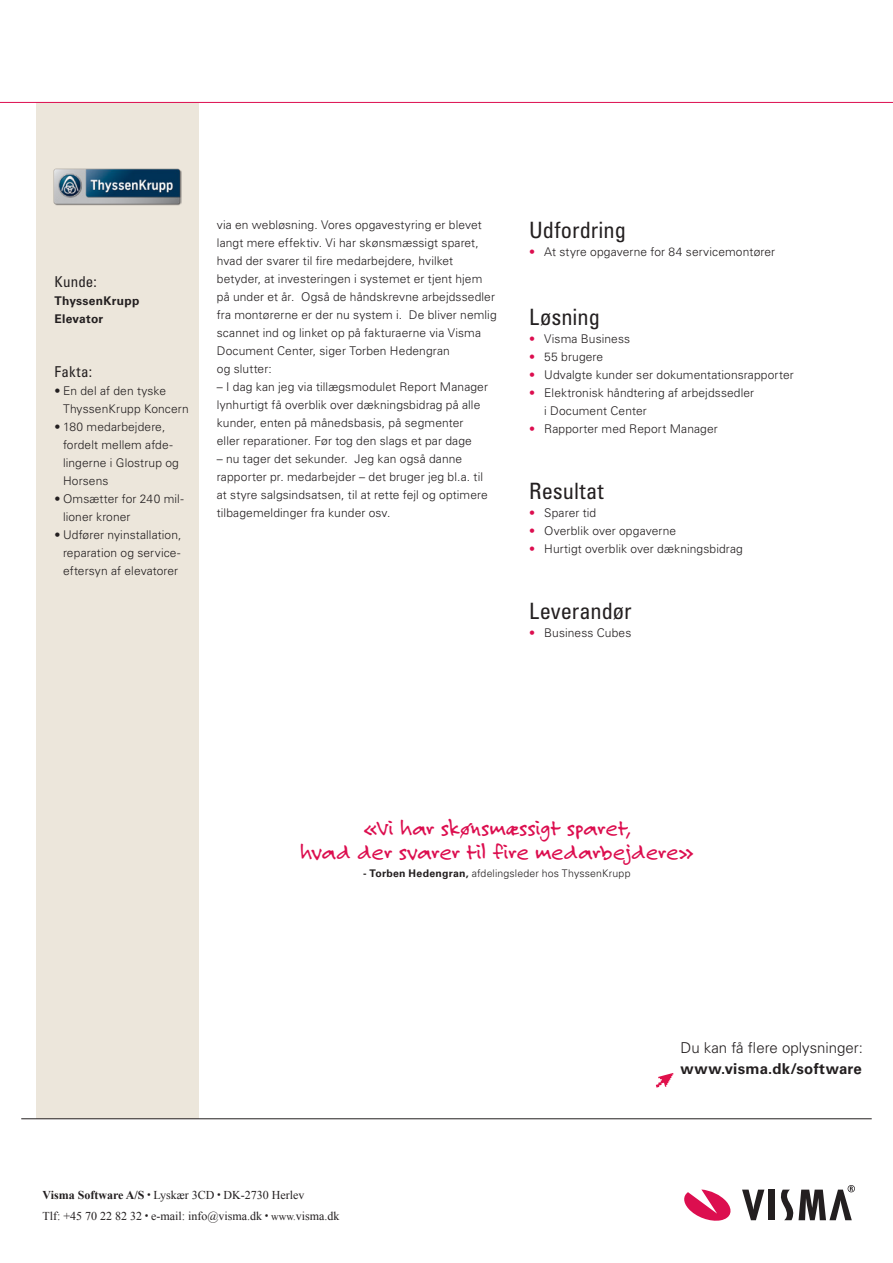
<style>
.page{position:relative;width:893px;height:1263px;background:#fff}
.page>*{position:absolute;margin:0;border:0;box-sizing:border-box;transform-origin:0 0}
.t1{font:24px "Felt Tip Roman";letter-spacing:-.005em;color:#dc0e4f}
.t2{font:condensed 22.5px "Univers LT Std";color:#231f20}
.t3{font:300 15px "Univers LT Std";color:#231f20}
.t4{font:700 15px "Univers LT Std";letter-spacing:.015em;color:#231f20}
.t5{font:condensed 15px "Univers LT Std";letter-spacing:.015em;color:#231f20}
.t6{font:300 12px/18px "Univers LT Std";letter-spacing:.01em;color:#231f20}
.BODYTXT_times_9_14{font:12px/21px "Times New Roman";color:#231f20}
.t7{font:700 12px/18px "Univers LT Std";letter-spacing:.02em;color:#231f20}
.t8{font:300 10.5px "Univers LT Std";letter-spacing:.015em;color:#231f20}
.s1{color:#dc0e4f}
.s2{font-weight:700}
.s3{font-size:10.5px}
</style>
<div class="page">
<div style="left:36px;top:102px;width:162px;height:1016px;background:#ece6db"></div>
<svg style="left:656px;top:1073px;width:17px;height:14px"></svg>
<hr style="left:21px;top:1118px;width:851px;height:1px;background:#231f20">
<svg style="left:684px;top:1189px;width:47px;height:32px"></svg>
<svg style="left:742px;top:1189px;width:22px;height:31px"></svg>
<div style="left:769px;top:1189px;width:6px;height:31px;background:#231f20"></div>
<svg style="left:780px;top:1185px;width:75px;height:35px"></svg>
<img style="left:54px;top:169px;width:128px;height:37px">
<hr style="left:0;top:102px;width:893px;height:1px;background:#dc0e4f">
<p class="t5" style="left:55px;top:272px;width:44px">Kunde:</p>
<p class="t7" style="left:55px;top:292px;width:86px">ThyssenKrupp<br>Elevator</p>
<p class="t5" style="left:55px;top:362px;width:39px">Fakta:</p>
<p class="t6" style="left:63px;top:382px;width:127px;text-indent:-9px">• En del af den tyske<br>ThyssenKrupp Koncern</p>
<p class="t6" style="left:63px;top:418px;width:117px;text-indent:-9px">• 180 medarbejdere, fordelt mellem afde&shy;lingerne i Glostrup og<br>Horsens</p>
<p class="t6" style="left:63px;top:490px;width:122px;text-indent:-9px">• Omsætter for 240 mil&shy;lioner kroner</p>
<p class="t6" style="left:63px;top:526px;width:120px;text-align:justify;text-indent:-9px">• Udfører nyinstallation, reparation og service&shy;eftersyn af elevatorer</p>
<p class="t6" style="left:217px;top:216px;width:281px">via en webløsning. Vores opgavestyring er blevet langt mere effektiv. Vi har skønsmæssigt sparet, hvad der svarer til fire medarbejdere, hvilket betyder, at investeringen i systemet er tjent hjem på under et år. Også de håndskrevne arbejdssedler fra montørerne er der nu system i. De bliver nemlig scannet ind og linket op på fakturaerne via Visma Document Center, siger Torben Hedengran<br>og slutter:</p>
<p class="t6" style="left:217px;top:378px;width:273px">– I dag kan jeg via tillægsmodulet Report Manager lynhurtigt få overblik over dækningsbidrag på alle kunder, enten på månedsbasis, på segmenter eller reparationer. Før tog den slags et par dage</p>
<p class="t6" style="left:217px;top:450px;width:272px">– nu tager det sekunder. Jeg kan også danne rapporter pr. medarbejder – det bruger jeg bl.a. til at styre salgsindsatsen, til at rette fejl og optimere tilbagemeldinger fra kunder osv.</p>
<p class="t2" style="left:529px;top:216px;width:98px">Udfordring</p>
<p class="t6" style="left:529px;top:243px;width:248px"><span class="s1">•</span> At styre opgaverne for 84 servicemontører</p>
<p class="t2" style="left:529px;top:303px;width:72px">Løsning</p>
<p class="t6" style="left:529px;top:330px;width:102px"><span class="s1">•</span> Visma Business</p>
<p class="t6" style="left:529px;top:348px;width:76px"><span class="s1">•</span> 55 brugere</p>
<p class="t6" style="left:529px;top:366px;width:266px"><span class="s1">•</span> Udvalgte kunder ser dokumentationsrapporter</p>
<p class="t6" style="left:544px;top:384px;width:212px;text-indent:-15px"><span class="s1">•</span> Elektronisk håndtering af arbejdssedler i Document Center</p>
<p class="t6" style="left:529px;top:420px;width:190px"><span class="s1">•</span> Rapporter med Report Manager</p>
<p class="t2" style="left:529px;top:477px;width:76px">Resultat</p>
<p class="t6" style="left:529px;top:504px;width:69px"><span class="s1">•</span> Sparer tid</p>
<p class="t6" style="left:529px;top:522px;width:148px"><span class="s1">•</span> Overblik over opgaverne</p>
<p class="t6" style="left:529px;top:540px;width:215px"><span class="s1">•</span> Hurtigt overblik over dækningsbidrag</p>
<p class="t2" style="left:529px;top:597px;width:104px">Leverandør</p>
<p class="t6" style="left:529px;top:624px;width:104px"><span class="s1">•</span> Business Cubes</p>
<p class="t1" style="left:363px;top:814px;width:268px">«Vi har skønsmæssigt sparet,</p>
<p class="t1" style="left:300px;top:838px;width:396px">hvad der svarer til fire medarbejdere»</p>
<p class="t8" style="left:363px;top:867px;width:269px"><span class="s2">‑ Torben Hedengran,</span> afdelingsleder hos ThyssenKrupp</p>
<p class="t3" style="left:680px;top:1038px;width:184px">Du kan få flere oplysninger:</p>
<p class="t4" style="left:680px;top:1060px;width:183px">www.visma.dk/software</p>
<p class="BODYTXT_times_9_14" style="left:43px;top:1184px;width:299px"><span class="s2">Visma Software A/S</span> <span class="s3">•</span> Lyskær 3CD <span class="s3">•</span> DK-2730 Herlev<br>Tlf: +45 70 22 82 32 <span class="s3">•</span> e-mail: info@visma.dk <span class="s3">• www.</span>visma.dk</p>
</div>
